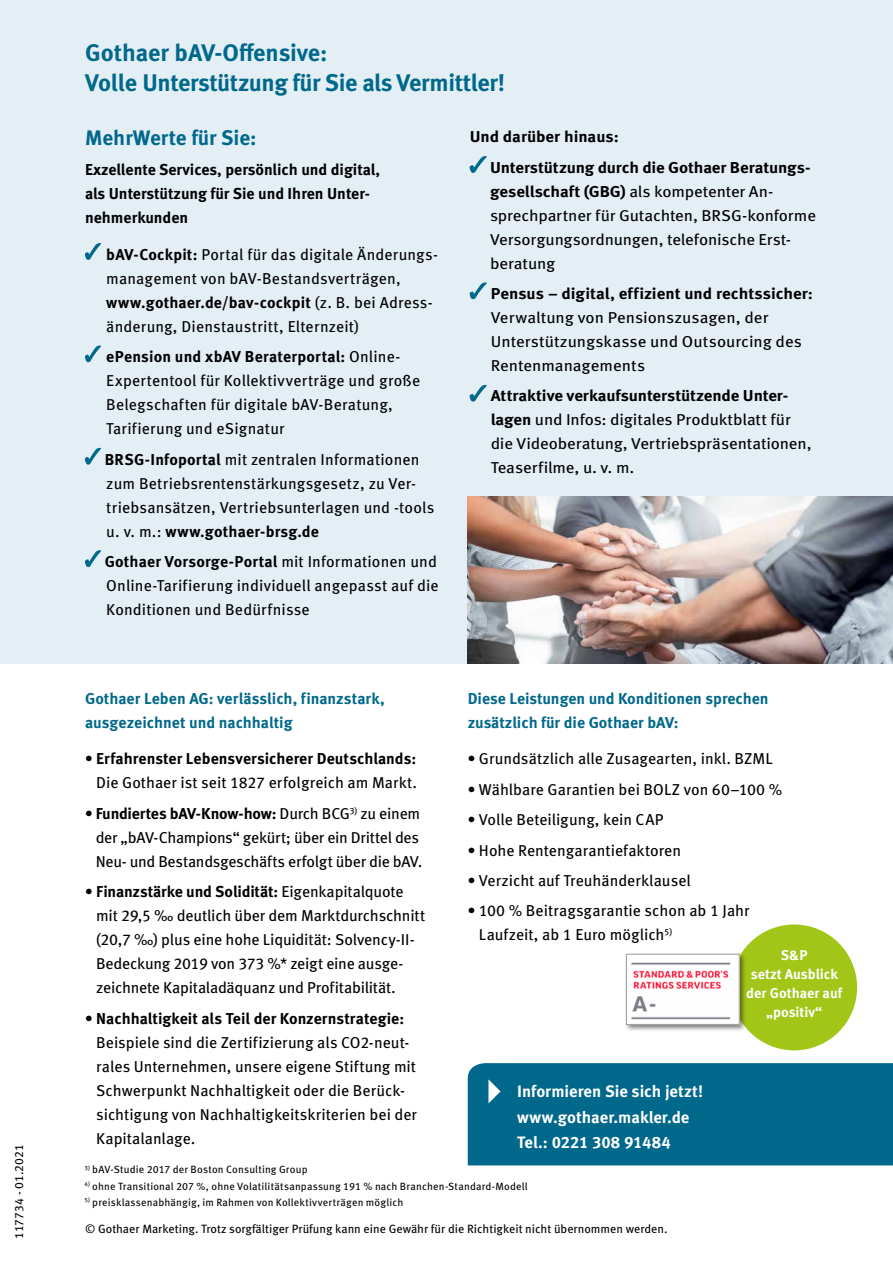
<style>
.page{position:relative;width:893px;height:1263px;background:#fff}
.page>*{position:absolute;margin:0;border:0;box-sizing:border-box;transform-origin:0 0}
.t1{font:700 24px/30px "Meta OT";letter-spacing:-.015em;color:#00688b}
.t2{font:700 21px "Meta OT";color:#00688b}
.t3{font:700 16.5px/25.5px "Meta OT";letter-spacing:-.005em;color:#fff}
.t4{font:15.75px/24px "Meta OT";color:#000}
.t5{font:15.75px/24px "Meta OT";color:#000;scale:1.07 1}
.t6{font:700 15.75px/24px "Meta OT";color:#000}
.t7{font:700 15.75px/24px "Meta OT";color:#00688b}
.t8{font:15.75px/24px "Meta OT";letter-spacing:-.02em;color:#000}
.t9{font:700 15.75px/30.5px "Meta OT";color:#000;scale:1.07 1}
.t10{font:700 14.1px/18.9px "Meta OT";color:#fff;text-align:center}
.t11{font:12px "Meta OT";color:#000}
.t12{font:10.5px "Meta OT";letter-spacing:.015em;color:#000}
.s1{font-weight:700}
</style>
<div class="page">
<div style="left:0;top:0;width:893px;height:663px;background:#e3eef5"></div>
<svg style="left:85px;top:243px;width:16px;height:17px"></svg>
<svg style="left:85px;top:345px;width:16px;height:18px"></svg>
<svg style="left:85px;top:447px;width:16px;height:18px"></svg>
<svg style="left:85px;top:550px;width:16px;height:17px"></svg>
<div style="left:468px;top:1063px;width:425px;height:102px;background:#00688b"></div>
<div style="left:731px;top:924px;width:126px;height:126px;background:#a2c617;border-radius:50%"></div>
<div style="left:625px;top:952px;width:122px;height:80px;background:#000;opacity:.5"></div>
<img style="left:628px;top:956px;width:109px;height:66px">
<div style="left:626px;top:954px;width:113px;height:70px;border:1px solid #9d9d9c"></div>
<svg style="left:469px;top:156px;width:18px;height:17px"></svg>
<svg style="left:469px;top:282px;width:18px;height:18px"></svg>
<svg style="left:469px;top:384px;width:18px;height:18px"></svg>
<img style="left:468px;top:496px;width:425px;height:167px">
<p class="t11" style="left:12px;top:1239px;width:96px;rotate:-90deg">117734 - 01.2021</p>
<h1 class="t1" style="left:85px;top:37px;width:422px">Gothaer bAV-Offensive:<br>Volle Unterstützung für Sie als Vermittler!</h1>
<h2 class="t2" style="left:85px;top:124px;width:173px">MehrWerte für Sie:</h2>
<p class="t6" style="left:85px;top:158px;width:297px">Exzellente Services, persönlich und digital, als Unterstützung für Sie und Ihren Unter&shy;nehmerkunden</p>
<p class="t4" style="left:106px;top:242px;width:333px"><span class="s1">bAV-Cockpit:</span> Portal für das digitale Änderungs&shy;management von bAV-Bestandsverträgen, <span class="s1">www.gothaer.de/bav-cockpit</span> (z. B. bei Adress&shy;änderung, Dienstaustritt, Elternzeit)</p>
<p class="t4" style="left:106px;top:345px;width:315px"><span class="s1">ePension und xbAV Beraterportal:</span> Online-Expertentool für Kollektivverträge und große Belegschaften für digitale bAV-Beratung, Tarifierung und eSignatur</p>
<p class="t4" style="left:105px;top:447px;width:331px"><span class="s1">BRSG-Infoportal</span> mit zentralen Informationen zum Betriebsrentenstärkungsgesetz, zu Ver&shy;triebsansätzen, Vertriebsunterlagen und -tools u. v. m.: <span class="s1">www.gothaer-brsg.de</span></p>
<p class="t4" style="left:105px;top:550px;width:335px;text-align:justify"><span class="s1">Gothaer Vorsorge-Portal</span> mit Informationen und Online-Tarifierung individuell angepasst auf die Konditionen und Bedürfnisse</p>
<p class="t9" style="left:490px;top:122px;width:301px;text-indent:-20px">Und darüber hinaus:<br>Unterstützung durch die Gothaer Beratungs-</p>
<p class="t5" style="left:490px;top:179px;width:306px"><span class="s1">gesellschaft (GBG)</span> als kompetenter An&shy;sprechpartner für Gutachten, BRSG-konforme Versorgungsordnungen, telefonische Erst&shy;beratung</p>
<p class="t9" style="left:491px;top:279px;width:303px">Pensus – digital, effizient und rechtssicher:</p>
<p class="t5" style="left:491px;top:306px;width:292px">Verwaltung von Pensionszusagen, der<br>Unterstützungskasse und Outsourcing des<br>Rentenmanagements</p>
<p class="t5" style="left:491px;top:384px;width:301px"><span class="s1">Attraktive verkaufsunterstützende Unter&shy;lagen</span> und Infos: digitales Produktblatt für die Videoberatung, Vertriebspräsentationen, Teaserfilme, u. v. m.</p>
<p class="t7" style="left:85px;top:686px;width:301px">Gothaer Leben AG: verlässlich, finanzstark, ausgezeichnet und nachhaltig</p>
<p class="t6" style="left:85px;top:747px;width:333px">• Erfahrenster Lebensversicherer Deutschlands:</p>
<p class="t4" style="left:96px;top:771px;width:322px">Die Gothaer ist seit 1827 erfolgreich am Markt.</p>
<p class="t8" style="left:96px;top:801px;width:328px;text-indent:-11px"><span class="s1">• Fundiertes bAV-Know-how:</span> Durch BCG<sup>3)</sup> zu einem der „bAV-Champions“ gekürt; über ein Drittel des<br>Neu- und Bestandsgeschäfts erfolgt über die bAV.</p>
<p class="t4" style="left:96px;top:880px;width:331px;text-indent:-11px"><span class="s1">• Finanzstärke und Solidität:</span> Eigenkapitalquote mit 29,5 ‰ deutlich über dem Marktdurchschnitt (20,7 ‰) plus eine hohe Liquidität: Solvency-II-Bedeckung 2019 von 373 %* zeigt eine ausge&shy;zeichnete Kapitaladäquanz und Profitabilität.</p>
<p class="t6" style="left:85px;top:1006px;width:321px">• Nachhaltigkeit als Teil der Konzernstrategie:</p>
<p class="t4" style="left:96px;top:1030px;width:322px">Beispiele sind die Zertifizierung als CO2-neut&shy;rales Unternehmen, unsere eigene Stiftung mit Schwerpunkt Nachhaltigkeit oder die Berück&shy;sichtigung von Nachhaltigkeitskriterien bei der Kapitalanlage.</p>
<p class="t7" style="left:468px;top:686px;width:302px">Diese Leistungen und Konditionen sprechen zusätzlich für die Gothaer bAV:</p>
<p class="t4" style="left:468px;top:747px;width:306px"><span class="s1">•</span> Grundsätzlich alle Zusagearten, inkl. BZML</p>
<p class="t4" style="left:468px;top:777px;width:316px"><span class="s1">•</span> Wählbare Garantien bei BOLZ von 60–100 %</p>
<p class="t4" style="left:468px;top:808px;width:197px"><span class="s1">•</span> Volle Beteiligung, kein CAP</p>
<p class="t4" style="left:468px;top:838px;width:215px"><span class="s1">•</span> Hohe Rentengarantiefaktoren</p>
<p class="t4" style="left:468px;top:869px;width:225px"><span class="s1">•</span> Verzicht auf Treuhänderklausel</p>
<p class="t4" style="left:479px;top:899px;width:272px;text-indent:-11px"><span class="s1">•</span> 100 % Beitragsgarantie schon ab 1 Jahr<br>Laufzeit, ab 1 Euro möglich<sup>5)</sup></p>
<p class="t3" style="left:517px;top:1079px;width:187px">Informieren Sie sich jetzt! www.gothaer.makler.de<br>Tel.: 0221 308 91484</p>
<p class="t10" style="left:746px;top:946px;width:97px">S&amp;P<br>setzt Ausblick der Gothaer auf „positiv“</p>
<p class="t12" style="left:85px;top:1163px;width:224px"><sup>3)</sup> bAV-Studie 2017 der Boston Consulting Group</p>
<p class="t12" style="left:85px;top:1179px;width:445px"><sup>4)</sup> ohne Transitional 207 %, ohne Volatilitätsanpassung 191 % nach Branchen-Standard-Modell</p>
<p class="t12" style="left:85px;top:1196px;width:321px"><sup>5)</sup> preisklassenabhängig, im Rahmen von Kollektivverträgen möglich</p>
<p class="t11" style="left:85px;top:1222px;width:584px">© Gothaer Marketing. Trotz sorgfältiger Prüfung kann eine Gewähr für die Richtigkeit nicht übernommen werden.</p>
</div>
